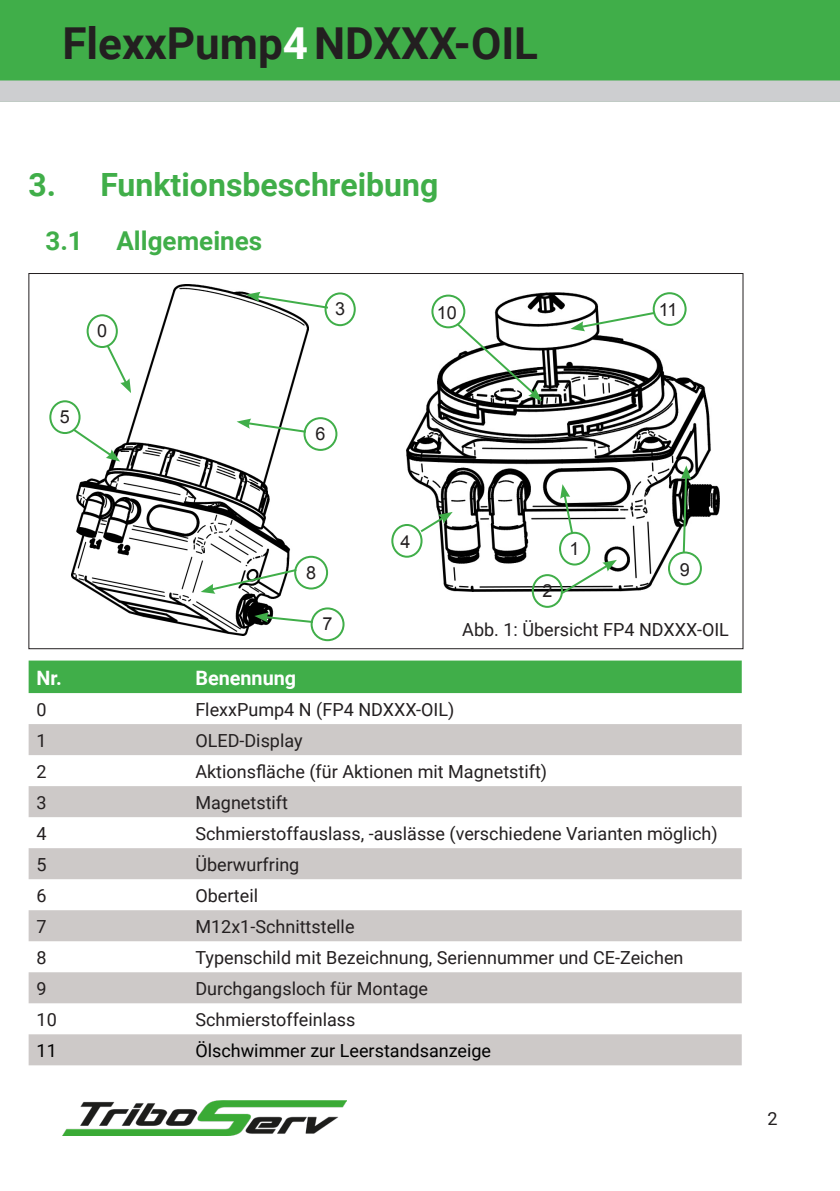
<style>
.page{position:relative;width:840px;height:1191px;background:#fff}
.page>*{position:absolute;margin:0;border:0;box-sizing:border-box;transform-origin:0 0}
.t1{font:700 44px "Roboto";color:#231f20}
.Headline1-0{font:700 32px "Roboto";color:#40ae49}
.Headline2-0{font:700 26px "Roboto";color:#40ae49}
.t2{font:700 19.8px "Roboto";color:#fff}
.fliesstext_blocksatz{font:18px "Roboto";color:#231f20}
.Normaler_Text{font:18px "Roboto";color:#000}
.fliesstext_rechtsbün{font:18px "Roboto";color:#231f20}
.t3{font:18px "Arial";color:#231f20}
.s1{color:#fff}
</style>
<div class="page">
<img style="left:62px;top:1100px;width:284px;height:35px">
<div style="left:0;top:0;width:839px;height:80px;background:#40ae49"></div>
<svg style="left:0;top:80px;width:839px;height:22px;background:#c9cdcc"></svg>
<img style="left:406px;top:292px;width:312px;height:299px">
<img style="left:71px;top:284px;width:237px;height:352px">
<svg style="left:454px;top:321px;width:87px;height:80px"></svg>
<svg style="left:680px;top:465px;width:10px;height:90px"></svg>
<div style="left:431px;top:294px;width:34px;height:34px;border:2px solid #40ae49;border-radius:50%"></div>
<div style="left:667px;top:551px;width:34px;height:34px;border:2px solid #40ae49;border-radius:50%"></div>
<svg style="left:71px;top:427px;width:49px;height:34px"></svg>
<svg style="left:558px;top:560px;width:58px;height:36px"></svg>
<div style="left:531px;top:574px;width:31px;height:34px;border:2px solid #40ae49;border-radius:50%"></div>
<svg style="left:560px;top:484px;width:14px;height:51px"></svg>
<div style="left:558px;top:532px;width:32px;height:33px;border:2px solid #40ae49;border-radius:50%"></div>
<svg style="left:418px;top:512px;width:34px;height:22px"></svg>
<div style="left:391px;top:524px;width:31px;height:34px;border:2px solid #40ae49;border-radius:50%"></div>
<div style="left:49px;top:400px;width:31px;height:34px;border:2px solid #40ae49;border-radius:50%"></div>
<svg style="left:246px;top:292px;width:84px;height:18px"></svg>
<div style="left:324px;top:292px;width:31px;height:34px;border:2px solid #40ae49;border-radius:50%"></div>
<svg style="left:105px;top:343px;width:26px;height:50px"></svg>
<div style="left:87px;top:314px;width:31px;height:34px;border:2px solid #40ae49;border-radius:50%"></div>
<svg style="left:254px;top:612px;width:61px;height:12px"></svg>
<div style="left:310px;top:607px;width:34px;height:34px;border:2px solid #40ae49;border-radius:50%"></div>
<svg style="left:236px;top:418px;width:72px;height:16px"></svg>
<div style="left:303px;top:417px;width:34px;height:34px;border:2px solid #40ae49;border-radius:50%"></div>
<svg style="left:200px;top:567px;width:98px;height:27px"></svg>
<div style="left:294px;top:556px;width:34px;height:33px;border:2px solid #40ae49;border-radius:50%"></div>
<div style="left:29px;top:660px;width:712px;height:33px;background:#40ae49"></div>
<svg style="left:29px;top:724px;width:712px;height:341px;fill:#cdc9c8"></svg>
<svg style="left:570px;top:310px;width:87px;height:21px"></svg>
<div style="left:652px;top:292px;width:34px;height:34px;border:2px solid #40ae49;border-radius:50%"></div>
<h1 class="t1" style="left:62px;top:12px;width:477px">FlexxPump<span class="s1">4</span>NDXXX-OIL</h1>
<p class="Headline1-0" style="left:28px;top:162px;width:411px">3. Funktionsbeschreibung</p>
<p class="Headline2-0" style="left:45px;top:223px;width:39px">3.1</p>
<p class="Headline2-0" style="left:116px;top:223px;width:147px">Allgemeines</p>
<p class="t3" style="left:97px;top:319px;width:12px">0</p>
<p class="t3" style="left:60px;top:405px;width:12px">5</p>
<p class="t3" style="left:335px;top:297px;width:12px">3</p>
<p class="t3" style="left:315px;top:422px;width:12px">6</p>
<p class="t3" style="left:306px;top:560px;width:12px">8</p>
<p class="t3" style="left:436px;top:301px;width:22px">10</p>
<p class="t3" style="left:400px;top:530px;width:12px">4</p>
<p class="t3" style="left:658px;top:298px;width:20px">11</p>
<p class="t3" style="left:542px;top:579px;width:12px">2</p>
<p class="t3" style="left:569px;top:536px;width:12px">1</p>
<p class="t3" style="left:679px;top:557px;width:12px">9</p>
<p class="t3" style="left:322px;top:612px;width:12px">7</p>
<p class="fliesstext_rechtsbün" style="left:462px;top:617px;width:268px">Abb. 1: Übersicht FP4 NDXXX-OIL</p>
<p class="t2" style="left:37px;top:664px;width:27px">Nr.</p>
<p class="t2" style="left:195px;top:664px;width:102px">Benennung</p>
<p class="fliesstext_blocksatz" style="left:37px;top:697px;width:12px">0</p>
<p class="fliesstext_blocksatz" style="left:195px;top:697px;width:260px">FlexxPump4 N (FP4 NDXXX-OIL)</p>
<p class="fliesstext_blocksatz" style="left:37px;top:728px;width:12px">1</p>
<p class="fliesstext_blocksatz" style="left:195px;top:728px;width:109px">OLED-Display</p>
<p class="fliesstext_blocksatz" style="left:37px;top:759px;width:12px">2</p>
<p class="fliesstext_blocksatz" style="left:195px;top:759px;width:353px">Aktionsfläche (für Aktionen mit Magnetstift)</p>
<p class="fliesstext_blocksatz" style="left:37px;top:790px;width:12px">3</p>
<p class="fliesstext_blocksatz" style="left:195px;top:790px;width:94px">Magnetstift</p>
<p class="fliesstext_blocksatz" style="left:37px;top:821px;width:12px">4</p>
<p class="fliesstext_blocksatz" style="left:195px;top:821px;width:523px">Schmierstoffauslass, -auslässe (verschiedene Varianten möglich)</p>
<p class="fliesstext_blocksatz" style="left:37px;top:852px;width:12px">5</p>
<p class="fliesstext_blocksatz" style="left:195px;top:852px;width:105px">Überwurfring</p>
<p class="fliesstext_blocksatz" style="left:37px;top:883px;width:12px">6</p>
<p class="fliesstext_blocksatz" style="left:195px;top:883px;width:64px">Oberteil</p>
<p class="fliesstext_blocksatz" style="left:37px;top:914px;width:12px">7</p>
<p class="fliesstext_blocksatz" style="left:195px;top:914px;width:161px">M12x1-Schnittstelle</p>
<p class="fliesstext_blocksatz" style="left:37px;top:945px;width:12px">8</p>
<p class="fliesstext_blocksatz" style="left:195px;top:945px;width:489px">Typenschild mit Bezeichnung, Seriennummer und CE-Zeichen</p>
<p class="fliesstext_blocksatz" style="left:37px;top:976px;width:12px">9</p>
<p class="fliesstext_blocksatz" style="left:195px;top:976px;width:234px">Durchgangsloch für Montage</p>
<p class="fliesstext_blocksatz" style="left:37px;top:1007px;width:22px">10</p>
<p class="fliesstext_blocksatz" style="left:195px;top:1007px;width:161px">Schmierstoffeinlass</p>
<p class="Normaler_Text" style="left:37px;top:1038px;width:22px">11</p>
<p class="Normaler_Text" style="left:195px;top:1038px;width:297px">Ölschwimmer zur Leerstandsanzeige</p>
<p class="fliesstext_blocksatz" style="left:767px;top:1106px;width:12px">2</p>
</div>
